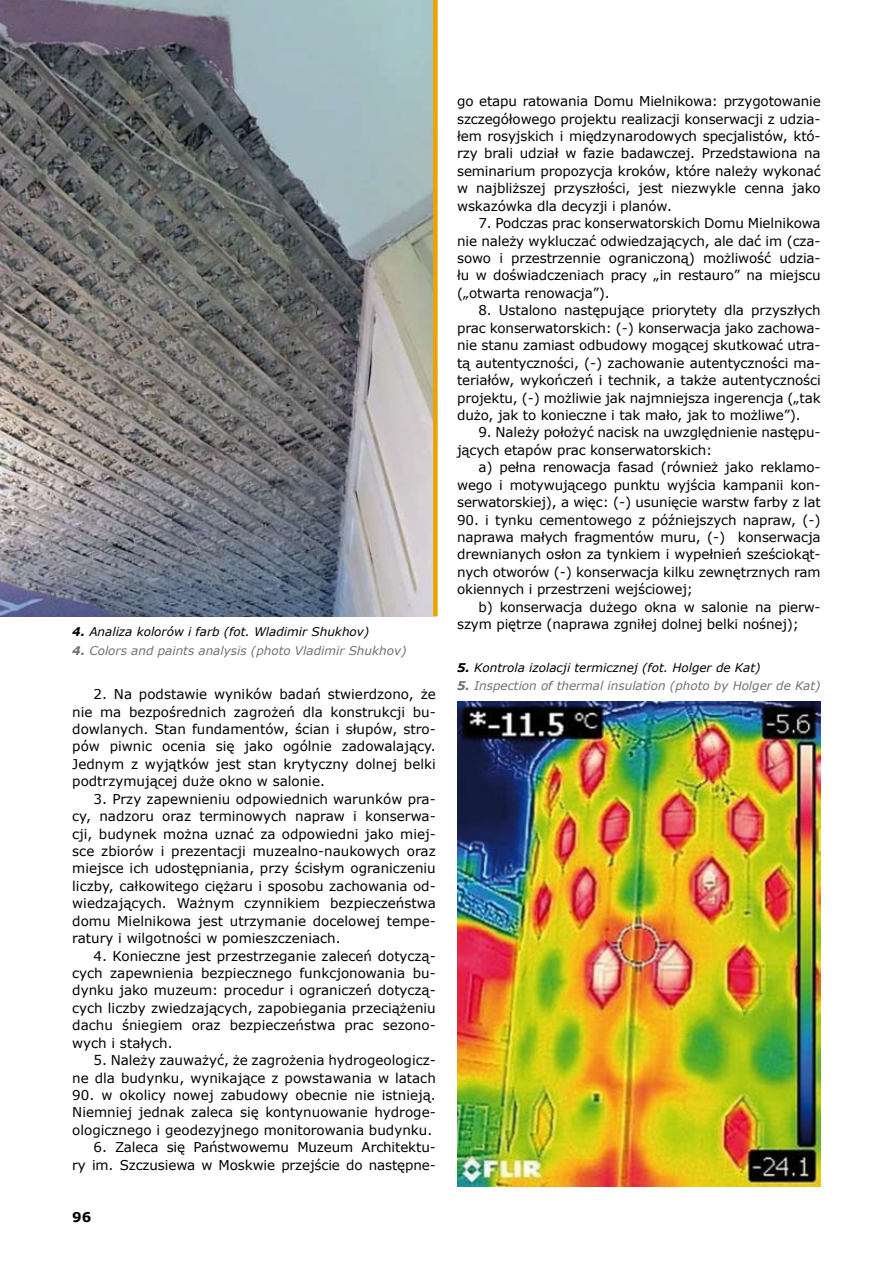
<style>
.page{position:relative;width:893px;height:1263px;background:#fff}
.page>*{position:absolute;margin:0;border:0;box-sizing:border-box;transform-origin:0 0}
.t1{font:13.5px/17.4px "Verdana";letter-spacing:-.01em;color:#000;text-align:justify}
.t2{font:700 13.5px "Verdana";color:#000}
.t3{font:italic 12px "Verdana";color:#707173}
.t4{font:italic 12px "Verdana";color:#000}
.s1{font-weight:700}
</style>
<div class="page">
<img style="left:457px;top:702px;width:364px;height:485px">
<img style="left:0;top:0;width:433px;height:616px">
<div style="left:433px;top:0;width:5px;height:616px;background:#eda200"></div>
<p class="t4" style="left:72px;top:624px;width:299px"><span class="s1">4.</span> Analiza kolorów i farb (fot. Wladimir Shukhov)</p>
<p class="t3" style="left:72px;top:643px;width:336px"><span class="s1">4.</span> Colors and paints analysis (photo Vladimir Shukhov)</p>
<p class="t1" style="left:72px;top:685px;width:365px;text-indent:21px">2. Na podstawie wyników badań stwierdzono, że nie ma bezpośrednich zagrożeń dla konstrukcji bu&shy;dowlanych. Stan fundamentów, ścian i słupów, stro&shy;pów piwnic ocenia się jako ogólnie zadowalający.<br>Jednym z wyjątków jest stan krytyczny dolnej belki podtrzymującej duże okno w salonie.</p>
<p class="t1" style="left:72px;top:790px;width:365px;text-indent:21px">3. Przy zapewnieniu odpowiednich warunków pra&shy;cy, nadzoru oraz terminowych napraw i konserwa&shy;cji, budynek można uznać za odpowiedni jako miej&shy;sce zbiorów i prezentacji muzealno-naukowych oraz miejsce ich udostępniania, przy ścisłym ograniczeniu liczby, całkowitego ciężaru i sposobu zachowania od&shy;wiedzających. Ważnym czynnikiem bezpieczeństwa domu Mielnikowa jest utrzymanie docelowej tempe&shy;ratury i wilgotności w pomieszczeniach.</p>
<p class="t1" style="left:72px;top:946px;width:365px;text-indent:21px">4. Konieczne jest przestrzeganie zaleceń dotyczą&shy;cych zapewnienia bezpiecznego funkcjonowania bu&shy;dynku jako muzeum: procedur i ograniczeń dotyczą&shy;cych liczby zwiedzających, zapobiegania przeciążeniu dachu śniegiem oraz bezpieczeństwa prac sezono&shy;wych i stałych.</p>
<p class="t1" style="left:72px;top:1051px;width:365px;text-align:right">5. Należy zauważyć, że zagrożenia hydrogeologicz-<br>ne dla budynku, wynikające z powstawania w latach</p>
<p class="t1" style="left:72px;top:1086px;width:365px">90. w okolicy nowej zabudowy obecnie nie istnieją.<br>Niemniej jednak zaleca się kontynuowanie hydroge&shy;ologicznego i geodezyjnego monitorowania budynku.</p>
<p class="t1" style="left:72px;top:1138px;width:365px;text-align:right">6. Zaleca się Państwowemu Muzeum Architektu-<br>ry im. Szczusiewa w Moskwie przejście do następne-</p>
<p class="t2" style="left:72px;top:1208px;width:21px">96</p>
<p class="t1" style="left:457px;top:92px;width:365px">go etapu ratowania Domu Mielnikowa: przygotowanie szczegółowego projektu realizacji konserwacji z udzia&shy;łem rosyjskich i międzynarodowych specjalistów, któ&shy;rzy brali udział w fazie badawczej. Przedstawiona na seminarium propozycja kroków, które należy wykonać w najbliższej przyszłości, jest niezwykle cenna jako wskazówka dla decyzji i planów.</p>
<p class="t1" style="left:457px;top:214px;width:365px;text-indent:21px">7. Podczas prac konserwatorskich Domu Mielnikowa nie należy wykluczać odwiedzających, ale dać im (cza&shy;sowo i przestrzennie ograniczoną) możliwość udzia&shy;łu w doświadczeniach pracy „in restauro” na miejscu („otwarta renowacja”).</p>
<p class="t1" style="left:457px;top:301px;width:365px;text-indent:21px">8. Ustalono następujące priorytety dla przyszłych prac konserwatorskich: (-) konserwacja jako zachowa&shy;nie stanu zamiast odbudowy mogącej skutkować utra&shy;tą autentyczności, (-) zachowanie autentyczności ma&shy;teriałów, wykończeń i technik, a także autentyczności projektu, (-) możliwie jak najmniejsza ingerencja („tak dużo, jak to konieczne i tak mało, jak to możliwe”).</p>
<p class="t1" style="left:457px;top:423px;width:365px;text-indent:21px">9. Należy położyć nacisk na uwzględnienie następu&shy;jących etapów prac konserwatorskich:</p>
<p class="t1" style="left:457px;top:458px;width:365px;text-indent:21px">a) pełna renowacja fasad (również jako reklamo&shy;wego i motywującego punktu wyjścia kampanii kon&shy;serwatorskiej), a więc: (-) usunięcie warstw farby z lat</p>
<p class="t1" style="left:457px;top:510px;width:365px">90. i tynku cementowego z późniejszych napraw, (-) naprawa małych fragmentów muru, (-) konserwacja drewnianych osłon za tynkiem i wypełnień sześciokąt&shy;nych otworów (-) konserwacja kilku zewnętrznych ram okiennych i przestrzeni wejściowej;</p>
<p class="t1" style="left:457px;top:598px;width:365px;text-indent:21px">b) konserwacja dużego okna w salonie na pierw&shy;szym piętrze (naprawa zgniłej dolnej belki nośnej);</p>
<p class="t4" style="left:457px;top:660px;width:305px"><span class="s1">5.</span> Kontrola izolacji termicznej (fot. Holger de Kat)</p>
<p class="t3" style="left:457px;top:678px;width:365px"><span class="s1">5.</span> Inspection of thermal insulation (photo by Holger de Kat)</p>
</div>
